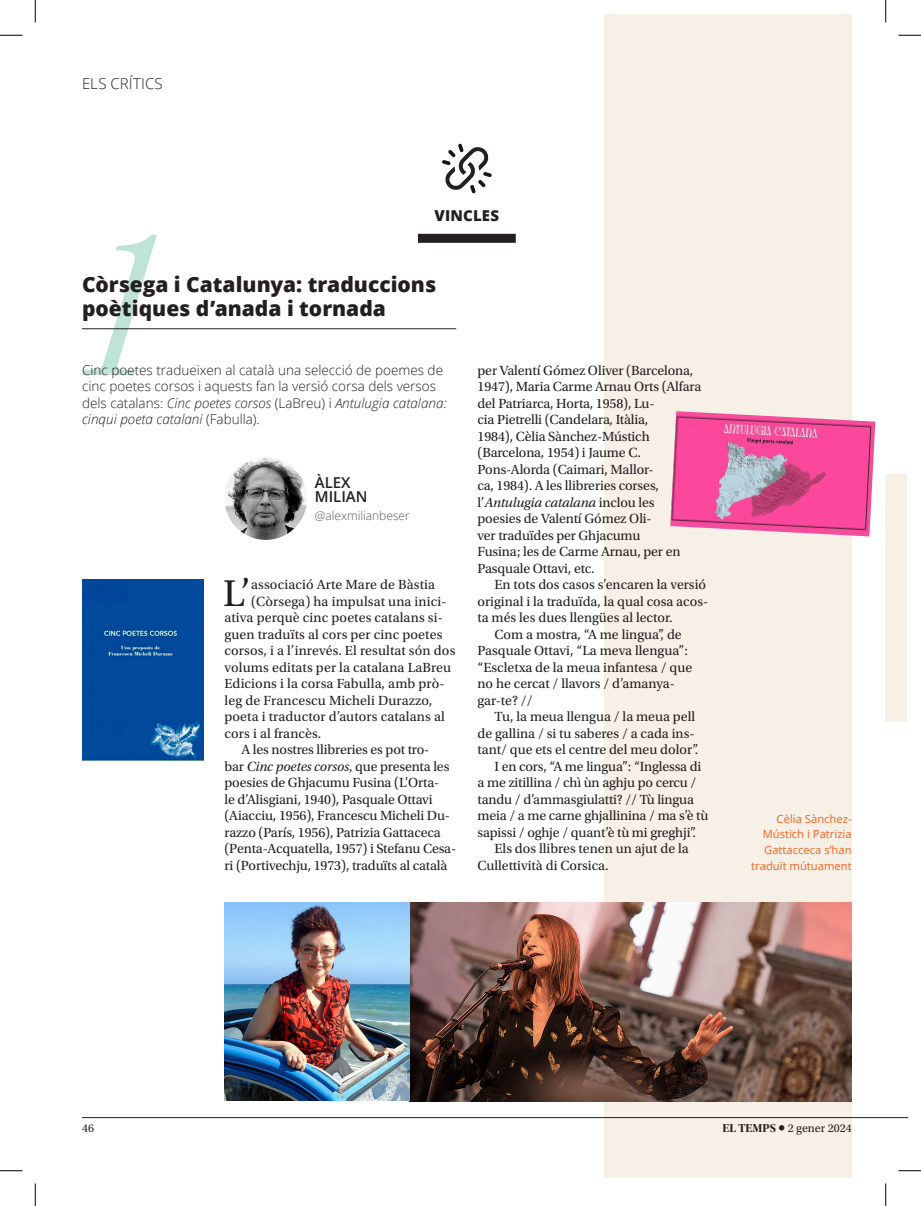
<style>
.page{position:relative;width:921px;height:1206px;background:#fff}
.page>*{position:absolute;margin:0;border:0;box-sizing:border-box;transform-origin:0 0}
.t1{font:39.15px "Utopia Std";color:#231f20}
.t2{font:800 21px/24px "Open Sans";color:#231f20}
.t3{font:300 15px "Open Sans";letter-spacing:.015em;color:#231f20}
.t4{font:600 15px/13.5px "Open Sans";color:#231f20}
.t5{font:800 15px "Open Sans";letter-spacing:.01em;color:#231f20}
.t6{font:13.95px/16.5px "Utopia Std";letter-spacing:-.01em;color:#231f20}
.t7{font:13.95px "Utopia Std";letter-spacing:.01em;color:#231f20}
.t8{font:300 13.5px/16.5px "Open Sans";color:#231f20}
.t9{font:12px "Utopia Std";color:#231f20}
.t10{font:300 12px "Open Sans";color:#57585a}
.t11{font:11.25px/15.8px "Open Sans";color:#f36421;text-align:right}
.s1{font-style:italic}
.s2{font-family:"Utopia Std Bold Disp"}
.s3{font-size:18px}
</style>
<div class="page">
<div style="left:604px;top:14px;width:248px;height:1163px;background:#f6f0e6"></div>
<div style="left:886px;top:474px;width:21px;height:247px;background:#f6f0e6"></div>
<svg style="left:82px;top:235px;width:75px;height:140px"></svg>
<hr style="left:82px;top:328px;width:374px;height:1px;background:#231f20">
<hr style="left:82px;top:1117px;width:825px;height:1px;background:#231f20">
<div style="left:418px;top:234px;width:98px;height:9px;background:#231f20"></div>
<svg style="left:442px;top:144px;width:50px;height:49px"></svg>
<img style="left:82px;top:579px;width:121px;height:181px">
<img style="left:224px;top:457px;width:83px;height:83px;border-radius:41px">
<img style="left:670px;top:411px;width:205px;height:125px">
<img style="left:224px;top:903px;width:628px;height:198px">
<svg style="left:0;top:35px;width:22px;height:1px"></svg>
<svg style="left:898px;top:35px;width:23px;height:1px"></svg>
<svg style="left:0;top:1170px;width:22px;height:1px"></svg>
<svg style="left:898px;top:1170px;width:23px;height:1px"></svg>
<svg style="left:35px;top:0;width:1px;height:22px"></svg>
<svg style="left:35px;top:1183px;width:1px;height:23px"></svg>
<svg style="left:885px;top:0;width:1px;height:22px"></svg>
<svg style="left:885px;top:1183px;width:1px;height:23px"></svg>
<p class="t3" style="left:82px;top:74px;width:82px">ELS CRÍTICS</p>
<p class="t5" style="left:434px;top:204px;width:66px">VINCLES</p>
<h2 class="t2" style="left:82px;top:271px;width:356px">Còrsega i Catalunya: traduccions poètiques d’anada i tornada</h2>
<p class="t8" style="left:82px;top:361px;width:366px">Cinc poetes tradueixen al català una selecció de poemes de cinc poetes corsos i aquests fan la versió corsa dels versos dels catalans: <span class="s1">Cinc poetes corsos</span> (LaBreu) i <span class="s1">Antulugia catalana: cinqui poeta catalani</span> (Fabulla).</p>
<p class="t4" style="left:315px;top:476px;width:54px">ÀLEX<br>MILIAN</p>
<p class="t10" style="left:315px;top:507px;width:97px">@alexmilianbeser</p>
<h1 class="t1" style="left:223px;top:572px;width:29px">L’</h1>
<p class="t7" style="left:251px;top:577px;width:185px">associació Arte Mare de Bàstia</p>
<p class="t7" style="left:251px;top:594px;width:197px">(Còrsega) ha impulsat una inici-</p>
<p class="t7" style="left:224px;top:610px;width:220px">ativa perquè cinc poetes catalans si-</p>
<p class="t7" style="left:224px;top:627px;width:219px">guen traduïts al cors per cinc poetes</p>
<p class="t7" style="left:224px;top:643px;width:232px">corsos, i a l’inrevés. El resultat són dos</p>
<p class="t7" style="left:224px;top:660px;width:228px">volums editats per la catalana LaBreu</p>
<p class="t7" style="left:224px;top:676px;width:222px">Edicions i la corsa Fabulla, amb prò-</p>
<p class="t7" style="left:224px;top:693px;width:209px">leg de Francescu Micheli Durazzo,</p>
<p class="t7" style="left:224px;top:709px;width:222px">poeta i traductor d’autors catalans al</p>
<p class="t7" style="left:224px;top:726px;width:98px">cors i al francès.</p>
<p class="t6" style="left:241px;top:742px;width:189px">A les nostres llibreries es pot tro-</p>
<p class="t6" style="left:224px;top:758px;width:226px">bar <span class="s1">Cinc poetes corsos</span>, que presenta les</p>
<p class="t6" style="left:224px;top:775px;width:216px">poesies de Ghjacumu Fusina (L’Orta-</p>
<p class="t6" style="left:224px;top:791px;width:210px">le d’Alisgiani, 1940), Pasquale Ottavi</p>
<p class="t6" style="left:224px;top:808px;width:227px">(Aiacciu, 1956), Francescu Micheli Du-</p>
<p class="t6" style="left:224px;top:824px;width:218px">razzo (París, 1956), Patrizia Gattaceca</p>
<p class="t6" style="left:224px;top:841px;width:233px">(Penta-Acquatella, 1957) i Stefanu Cesa-</p>
<p class="t6" style="left:224px;top:857px;width:224px">ri (Portivechju, 1973), traduïts al català</p>
<p class="t6" style="left:477px;top:362px;width:225px">per Valentí Gómez Oliver (Barcelona,<br>1947), Maria Carme Arnau Orts (Alfara del Patriarca, Horta, 1958), Lu-<br>cia Pietrelli (Candelara, Itàlia,<br>1984), Cèlia Sànchez-Mústich (Barcelona, 1954) i Jaume C.<br>Pons-Alorda (Caimari, Mallor-<br>ca, 1984). A les llibreries corses, l’<span class="s1">Antulugia catalana</span> inclou les poesies de Valentí Gómez Oli-<br>ver traduïdes per Ghjacumu<br>Fusina; les de Carme Arnau, per en<br>Pasquale Ottavi, etc.</p>
<p class="t6" style="left:494px;top:577px;width:213px">En tots dos casos s’encaren la versió</p>
<p class="t6" style="left:477px;top:593px;width:232px">original i la traduïda, la qual cosa acos-</p>
<p class="t6" style="left:477px;top:610px;width:196px">ta més les dues llengües al lector.</p>
<p class="t6" style="left:494px;top:626px;width:189px">Com a mostra, “A me lingua”, de</p>
<p class="t6" style="left:477px;top:643px;width:212px">Pasquale Ottavi, “La meva llengua”:</p>
<p class="t6" style="left:477px;top:659px;width:216px">“Escletxa de la meua infantesa / que</p>
<p class="t6" style="left:477px;top:676px;width:199px">no he cercat / llavors / d’amanya-</p>
<p class="t6" style="left:477px;top:692px;width:57px">gar-te? //</p>
<p class="t6" style="left:494px;top:709px;width:202px">Tu, la meua llengua / la meua pell</p>
<p class="t6" style="left:477px;top:725px;width:219px">de gallina / si tu saberes / a cada ins-</p>
<p class="t6" style="left:477px;top:742px;width:222px">tant/ que ets el centre del meu dolor”.</p>
<p class="t6" style="left:494px;top:758px;width:208px">I en cors, “A me lingua”: “Inglessa di</p>
<p class="t6" style="left:477px;top:775px;width:220px">a me zitillina / chì ùn aghju po cercu /</p>
<p class="t6" style="left:477px;top:791px;width:218px">tandu / d’ammasgiulatti? // Tù lingua</p>
<p class="t6" style="left:477px;top:808px;width:232px">meia / a me carne ghjallinina / ma s’è tù</p>
<p class="t6" style="left:477px;top:824px;width:220px">sapissi / oghje / quant’è tù mi greghji”.</p>
<p class="t6" style="left:494px;top:841px;width:196px">Els dos llibres tenen un ajut de la</p>
<p class="t6" style="left:477px;top:857px;width:132px">Cullettività di Corsica.</p>
<p class="t11" style="left:751px;top:810px;width:102px">Cèlia Sànchez-<br>Mústich i Patrizia<br>Gattacceca s’han traduït mútuament</p>
<p class="t9" style="left:82px;top:1122px;width:13px">46</p>
<p class="t9" style="left:722px;top:1122px;width:131px"><span class="s2">EL TEMPS</span> <span class="s3">•</span> 2 gener 2024</p>
</div>
